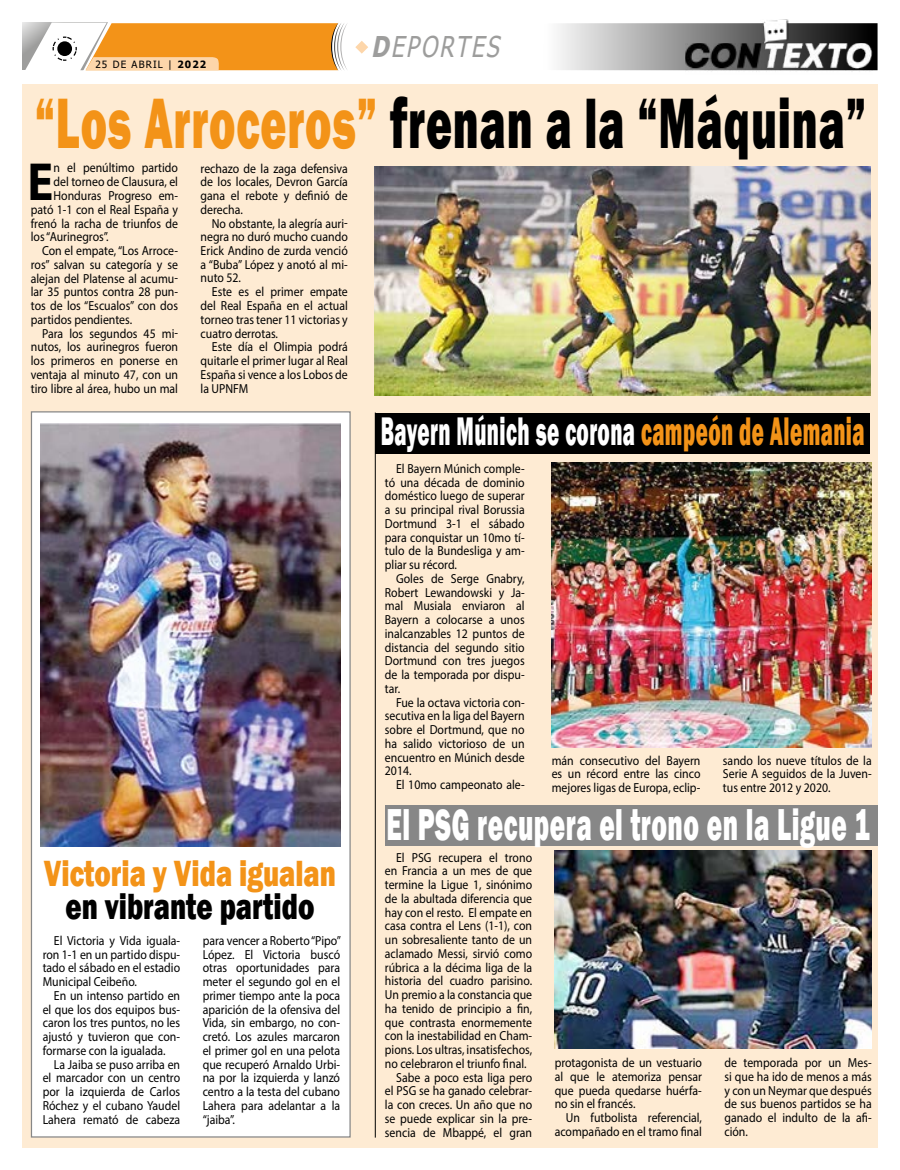
<style>
.page{position:relative;width:900px;height:1170px;background:#fff}
.page>*{position:absolute;margin:0;border:0;box-sizing:border-box;transform-origin:0 0}
.t1{font:800 73.38px "Franklin Gothic";letter-spacing:.02em;color:#000;scale:.6 1}
.t2{font:700 53.88px "Myriad Pro";color:#000;scale:.9 1}
.t3{font:800 46px "Franklin Gothic";letter-spacing:.02em;color:#fff;scale:.57 1}
.t4{font:800 41px "Franklin Gothic";letter-spacing:.02em;color:#fff;scale:.5 1}
.t5{font:800 37.5px "Franklin Gothic";color:#f39318;scale:.74 1}
.t6{font:800 37.5px "Franklin Gothic";color:#000;scale:.74 1}
.t7{font:italic 28.62px "Tahoma";color:#9d9d9c;scale:.8 1}
.t8{font:13.12px/13.8px "Myriad Pro";color:#000;text-align:justify;scale:.9 1}
.t9{font:10px "Tahoma";letter-spacing:.11em;color:#000}
.s1{font-weight:700}
.s2{color:#f39318}
</style>
<div class="page">
<img style="left:769px;top:19px;width:20px;height:2px">
<svg style="left:25px;top:21px;width:853px;height:51px"></svg>
<div style="left:22px;top:84px;width:856px;height:1064px;background:#feebd3"></div>
<div style="left:385px;top:805px;width:493px;height:41px;background:#878787"></div>
<div style="left:31px;top:411px;width:320px;height:727px;background:#fff;border:1px solid #878787"></div>
<img style="left:552px;top:463px;width:320px;height:284px">
<div style="left:375px;top:413px;width:495px;height:41px;background:#000"></div>
<hr style="left:375px;top:413px;width:1px;height:725px;background:#000">
<img style="left:375px;top:167px;width:495px;height:228px">
<img style="left:41px;top:423px;width:299px;height:423px">
<img style="left:555px;top:851px;width:317px;height:197px">
<p class="t9" style="left:95px;top:57px;width:112px">25 DE ABRIL | <span class="s1">2022</span></p>
<h3 class="t7" style="left:371px;top:27px;width:171px"><span class="s1">D</span>EPORTES</h3>
<h1 class="t1" style="left:35px;top:76px;width:1387px"><span class="s2">“Los Arroceros”</span> frenan a la “Máquina”</h1>
<h2 class="t2" style="left:28px;top:147px;width:30px">E</h2>
<p class="t8" style="left:54px;top:161px;width:140px">n el penúltimo partido</p>
<p class="t8" style="left:54px;top:175px;width:140px">del torneo de Clausura, el</p>
<p class="t8" style="left:54px;top:189px;width:140px">Honduras Progreso em-</p>
<p class="t8" style="left:31px;top:202px;width:165px">pató 1-1 con el Real España y</p>
<p class="t8" style="left:31px;top:216px;width:165px">frenó la racha de triunfos de</p>
<p class="t8" style="left:31px;top:230px;width:88px">los “Aurinegros”.</p>
<p class="t8" style="left:42px;top:244px;width:153px">Con el empate, “Los Arroce-</p>
<p class="t8" style="left:31px;top:257px;width:165px">ros” salvan su categoría y se</p>
<p class="t8" style="left:31px;top:271px;width:165px">alejan del Platense al acumu-</p>
<p class="t8" style="left:31px;top:285px;width:165px">lar 35 puntos contra 28 pun-</p>
<p class="t8" style="left:31px;top:299px;width:165px">tos de los “Escualos” con dos</p>
<p class="t8" style="left:31px;top:312px;width:114px">partidos pendientes.</p>
<p class="t8" style="left:42px;top:326px;width:153px">Para los segundos 45 mi-</p>
<p class="t8" style="left:31px;top:340px;width:165px">nutos, los aurinegros fueron</p>
<p class="t8" style="left:31px;top:354px;width:165px">los primeros en ponerse en</p>
<p class="t8" style="left:31px;top:367px;width:165px">ventaja al minuto 47, con un</p>
<p class="t8" style="left:31px;top:381px;width:165px">tiro libre al área, hubo un mal</p>
<p class="t8" style="left:201px;top:161px;width:165px">rechazo de la zaga defensiva de los locales, Devron García gana el rebote y definió de derecha.</p>
<p class="t8" style="left:201px;top:216px;width:165px;text-indent:11px">No obstante, la alegría auri&shy;negra no duró mucho cuando Erick Andino de zurda venció a “Buba” López y anotó al mi&shy;nuto 52.</p>
<p class="t8" style="left:201px;top:285px;width:165px;text-indent:11px">Este es el primer empate del Real España en el actual torneo tras tener 11 victorias y cuatro derrotas.</p>
<p class="t8" style="left:201px;top:340px;width:165px;text-indent:11px">Este día el Olimpia podrá quitarle el primer lugar al Real España si vence a los Lobos de la UPNFM</p>
<h3 class="t5" style="left:44px;top:849px;width:396px">Victoria y Vida igualan</h3>
<h3 class="t6" style="left:65px;top:882px;width:338px">en vibrante partido</h3>
<p class="t8" style="left:43px;top:933px;width:154px;text-indent:11px">El Victoria y Vida iguala&shy;ron 1-1 en un partido dispu&shy;tado el sábado en el estadio Municipal Ceibeño.</p>
<p class="t8" style="left:43px;top:988px;width:154px;text-indent:11px">En un intenso partido en el que los dos equipos bus&shy;caron los tres puntos, no les ajustó y tuvieron que con&shy;formarse con la igualada.</p>
<p class="t8" style="left:43px;top:1057px;width:154px;text-indent:11px">La Jaiba se puso arriba en el marcador con un centro por la izquierda de Carlos Róchez y el cubano Yaudel Lahera remató de cabeza</p>
<p class="t8" style="left:203px;top:933px;width:155px">para vencer a Roberto “Pipo” López. El Victoria buscó otras oportunidades para meter el segundo gol en el primer tiempo ante la poca aparición de la ofensiva del Vida, sin embargo, no con&shy;cretó. Los azules marcaron el primer gol en una pelota que recuperó Arnaldo Urbi&shy;na por la izquierda y lanzó centro a la testa del cubano Lahera para adelantar a la “jaiba”.</p>
<h3 class="t4" style="left:381px;top:404px;width:969px">Bayern Múnich se corona <span class="s2">campeón de Alemania</span></h3>
<p class="t8" style="left:385px;top:461px;width:157px;text-indent:11px">El Bayern Múnich comple&shy;tó una década de dominio doméstico luego de superar a su principal rival Borussia Dortmund 3-1 el sábado para conquistar un 10mo tí&shy;tulo de la Bundesliga y am&shy;pliar su récord.</p>
<p class="t8" style="left:385px;top:571px;width:157px;text-indent:11px">Goles de Serge Gnabry, Robert Lewandowski y Ja&shy;mal Musiala enviaron al Bayern a colocarse a unos inalcanzables 12 puntos de distancia del segundo sitio Dortmund con tres juegos de la temporada por dispu&shy;tar.</p>
<p class="t8" style="left:385px;top:695px;width:157px;text-indent:11px">Fue la octava victoria con&shy;secutiva en la liga del Bayern sobre el Dortmund, que no ha salido victorioso de un encuentro en Múnich desde 2014.</p>
<p class="t8" style="left:396px;top:778px;width:144px">El 10mo campeonato ale-</p>
<h3 class="t3" style="left:387px;top:795px;width:850px">El PSG recupera el trono en la Ligue 1</h3>
<p class="t8" style="left:552px;top:753px;width:167px">mán consecutivo del Bayern es un récord entre las cinco mejores ligas de Europa, eclip-</p>
<p class="t8" style="left:723px;top:753px;width:167px">sando los nueve títulos de la Serie A seguidos de la Juven&shy;tus entre 2012 y 2020.</p>
<p class="t8" style="left:396px;top:850px;width:153px">El PSG recupera el trono</p>
<p class="t8" style="left:385px;top:864px;width:165px">en Francia a un mes de que</p>
<p class="t8" style="left:385px;top:878px;width:165px">termine la Ligue 1, sinónimo</p>
<p class="t8" style="left:385px;top:891px;width:165px">de la abultada diferencia que</p>
<p class="t8" style="left:385px;top:905px;width:165px">hay con el resto. El empate en</p>
<p class="t8" style="left:385px;top:919px;width:165px">casa contra el Lens (1-1), con</p>
<p class="t8" style="left:385px;top:933px;width:165px">un sobresaliente tanto de un</p>
<p class="t8" style="left:385px;top:946px;width:165px">aclamado Messi, sirvió como</p>
<p class="t8" style="left:385px;top:960px;width:165px">rúbrica a la décima liga de la</p>
<p class="t8" style="left:385px;top:974px;width:165px">historia del cuadro parisino.</p>
<p class="t8" style="left:385px;top:988px;width:165px">Un premio a la constancia que</p>
<p class="t8" style="left:385px;top:1001px;width:165px">ha tenido de principio a fin,</p>
<p class="t8" style="left:385px;top:1015px;width:165px">que contrasta enormemente</p>
<p class="t8" style="left:385px;top:1029px;width:165px">con la inestabilidad en Cham-</p>
<p class="t8" style="left:385px;top:1043px;width:165px">pions. Los ultras, insatisfechos,</p>
<p class="t8" style="left:385px;top:1056px;width:159px">no celebraron el triunfo final.</p>
<p class="t8" style="left:396px;top:1070px;width:153px">Sabe a poco esta liga pero</p>
<p class="t8" style="left:385px;top:1084px;width:165px">el PSG se ha ganado celebrar-</p>
<p class="t8" style="left:385px;top:1098px;width:165px">la con creces. Un año que no</p>
<p class="t8" style="left:385px;top:1111px;width:165px">se puede explicar sin la pre-</p>
<p class="t8" style="left:385px;top:1125px;width:165px">sencia de Mbappé, el gran</p>
<p class="t8" style="left:555px;top:1056px;width:165px">protagonista de un vestuario al que le atemoriza pensar que pueda quedarse huérfa&shy;no sin el francés.</p>
<p class="t8" style="left:555px;top:1111px;width:165px;text-align:right">Un futbolista referencial, acompañado en el tramo final</p>
<p class="t8" style="left:724px;top:1056px;width:165px">de temporada por un Mes&shy;si que ha ido de menos a más y con un Neymar que después de sus buenos partidos se ha ganado el indulto de la afi&shy;ción.</p>
</div>
